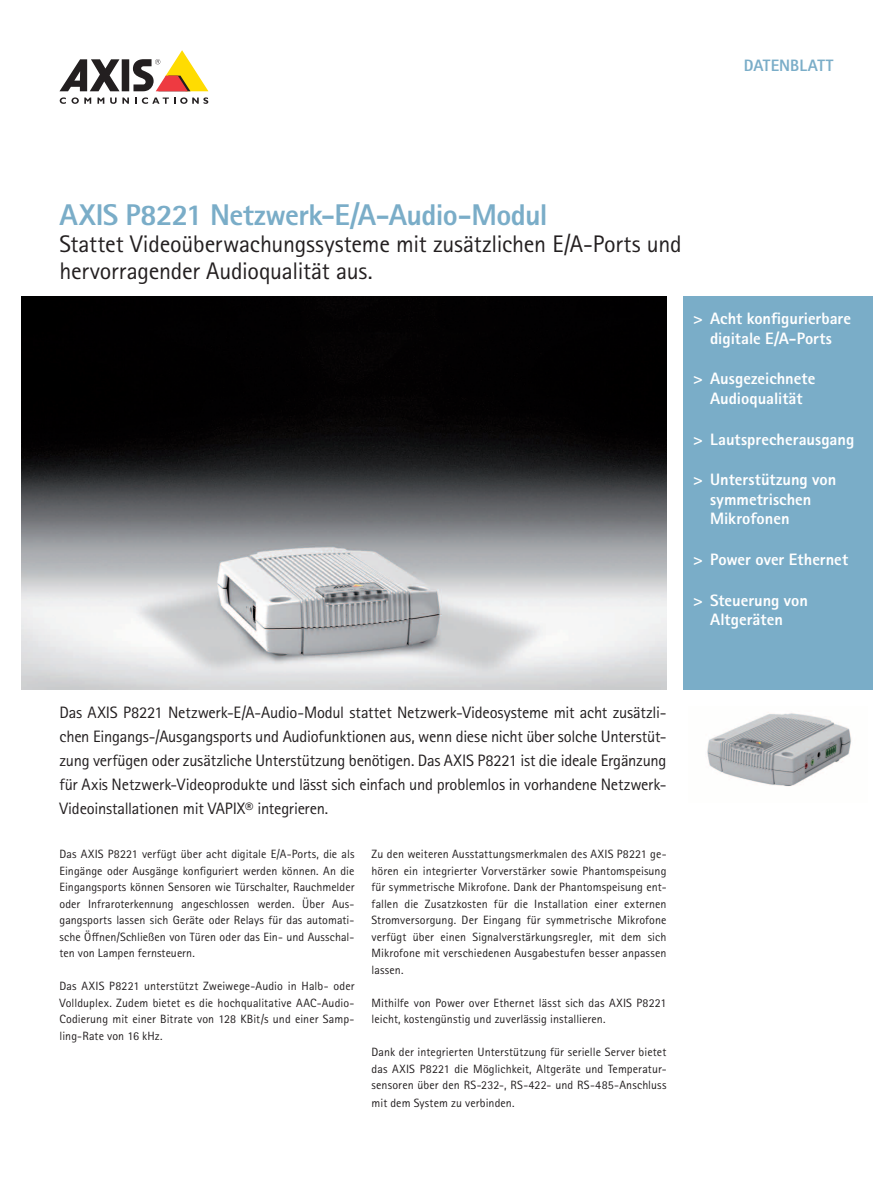
<style>
.page{position:relative;width:893px;height:1191px;background:#fff}
.page>*{position:absolute;margin:0;border:0;box-sizing:border-box;transform-origin:0 0}
.t1{font:800 30px "Rotis Sans Serif Pro";letter-spacing:-.02em;color:#7aadc8}
.t2{font:24px/27px "Rotis Sans Serif Pro";letter-spacing:-.01em;color:#231f20}
.t3{font:16.5px/24px "Rotis Sans Serif Pro";letter-spacing:-.015em;color:#231f20;text-align:justify}
.t4{font:800 16.5px/19.5px "Rotis Sans Serif Pro";color:#fff;text-align:center}
.t5{font:800 16.5px "Rotis Sans Serif Pro";color:#7aadc8}
.t6{font:12px/16.5px "Rotis Sans Serif Pro";letter-spacing:.005em;color:#231f20;text-align:justify}
</style>
<div class="page">
<div style="left:122px;top:59px;width:7px;height:32px;background:#231f20"></div>
<svg style="left:60px;top:59px;width:60px;height:32px"></svg>
<svg style="left:133px;top:50px;width:75px;height:41px"></svg>
<svg style="left:60px;top:97px;width:31px;height:7px"></svg>
<svg style="left:97px;top:98px;width:7px;height:6px"></svg>
<svg style="left:110px;top:98px;width:19px;height:6px"></svg>
<svg style="left:135px;top:97px;width:73px;height:7px"></svg>
<div style="left:684px;top:296px;width:189px;height:393px;background:#7aadc8"></div>
<img style="left:21px;top:296px;width:645px;height:393px">
<img style="left:707px;top:713px;width:145px;height:74px">
<h3 class="t5" style="left:744px;top:55px;width:91px">Datenblatt</h3>
<h1 class="t1" style="left:60px;top:195px;width:490px">AXIS P8221 Netzwerk-E/A-Audio-Modul</h1>
<h2 class="t2" style="left:60px;top:230px;width:624px">Stattet Videoüberwachungssysteme mit zusätzlichen E/A-Ports und hervorragender Audioqualität aus.</h2>
<h3 class="t4" style="left:693px;top:308px;width:160px">&gt; Acht konfigurierbare digitale E/A-Ports</h3>
<h3 class="t4" style="left:693px;top:369px;width:124px">&gt; Ausgezeichnete<br>Audioqualität</h3>
<h3 class="t4" style="left:693px;top:429px;width:163px">&gt; Lautsprecherausgang</h3>
<h3 class="t4" style="left:710px;top:470px;width:128px;text-align:left;text-indent:-17px">&gt; Unterstützung von symmetrischen<br>Mikrofonen</h3>
<h3 class="t4" style="left:693px;top:550px;width:157px">&gt; Power over Ethernet</h3>
<h3 class="t4" style="left:693px;top:590px;width:116px">&gt; Steuerung von<br>Altgeräten</h3>
<p class="t3" style="left:60px;top:700px;width:608px">Das AXIS P8221 Netzwerk-E/A-Audio-Modul stattet Netzwerk-Videosysteme mit acht zusätzli&shy;chen Eingangs-/Ausgangsports und Audiofunktionen aus, wenn diese nicht über solche Unterstüt&shy;zung verfügen oder zusätzliche Unterstützung benötigen. Das AXIS P8221 ist die ideale Ergänzung für Axis Netzwerk-Videoprodukte und lässt sich einfach und problemlos in vorhandene Netzwerk-Videoinstallationen mit VAPIX® integrieren.</p>
<p class="t6" style="left:60px;top:845px;width:296px">Das AXIS P8221 verfügt über acht digitale E/A-Ports, die als Eingänge oder Ausgänge konfiguriert werden können. An die Eingangsports können Sensoren wie Türschalter, Rauchmelder oder Infraroterkennung angeschlossen werden. Über Aus&shy;gangsports lassen sich Geräte oder Relays für das automati&shy;sche Öffnen/Schließen von Türen oder das Ein- und Ausschal&shy;ten von Lampen fernsteuern.</p>
<p class="t6" style="left:60px;top:977px;width:296px">Das AXIS P8221 unterstützt Zweiwege-Audio in Halb- oder Vollduplex. Zudem bietet es die hochqualitative AAC-Audio-Codierung mit einer Bitrate von 128 KBit/s und einer Samp&shy;ling-Rate von 16 kHz.</p>
<p class="t6" style="left:372px;top:845px;width:296px">Zu den weiteren Ausstattungsmerkmalen des AXIS P8221 ge&shy;hören ein integrierter Vorverstärker sowie Phantomspeisung für symmetrische Mikrofone. Dank der Phantomspeisung ent&shy;fallen die Zusatzkosten für die Installation einer externen Stromversorgung. Der Eingang für symmetrische Mikrofone verfügt über einen Signalverstärkungsregler, mit dem sich Mikrofone mit verschiedenen Ausgabestufen besser anpassen lassen.</p>
<p class="t6" style="left:372px;top:994px;width:296px">Mithilfe von Power over Ethernet lässt sich das AXIS P8221 leicht, kostengünstig und zuverlässig installieren.</p>
<p class="t6" style="left:372px;top:1043px;width:296px">Dank der integrierten Unterstützung für serielle Server bietet das AXIS P8221 die Möglichkeit, Altgeräte und Temperatur&shy;sensoren über den RS-232-, RS-422- und RS-485-Anschluss</p>
<p class="t6" style="left:372px;top:1094px;width:145px">mit dem System zu verbinden.</p>
</div>
